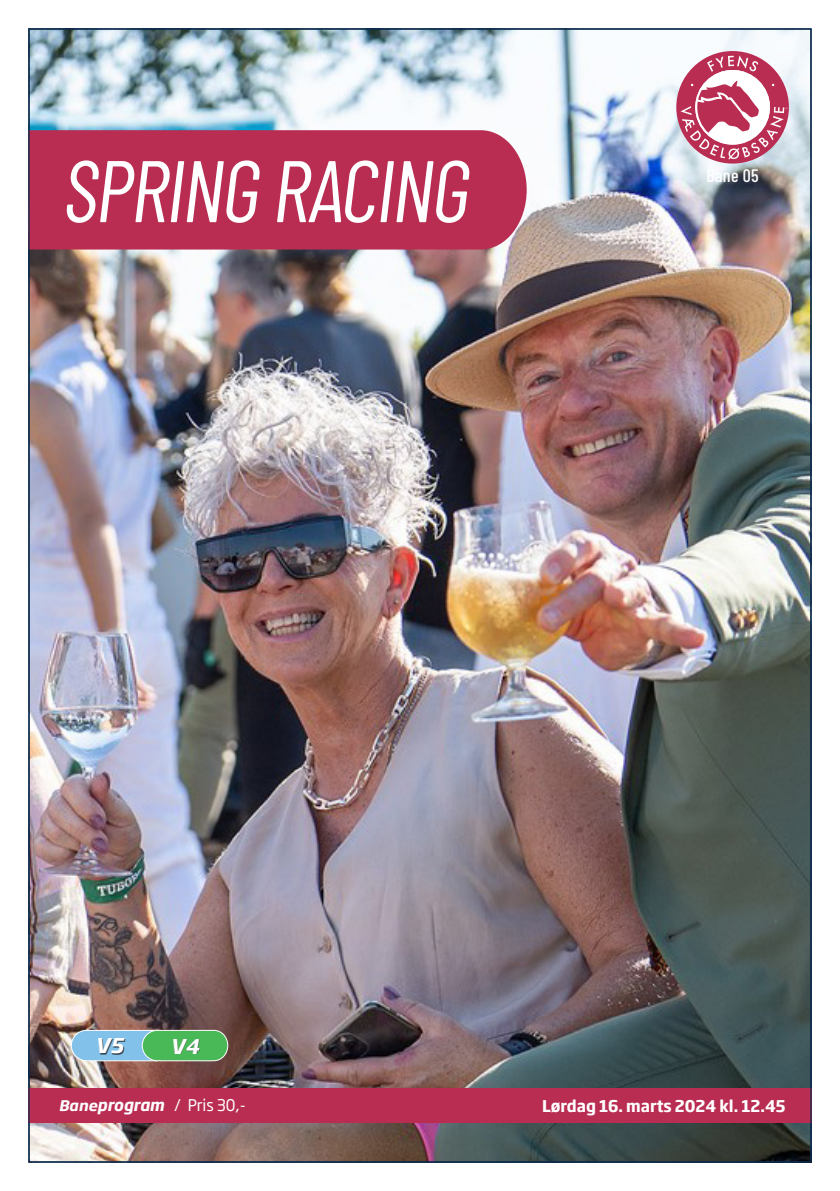
<style>
.page{position:relative;width:840px;height:1191px;background:#fff}
.page>*{position:absolute;margin:0;border:0;box-sizing:border-box;transform-origin:0 0}
.Rubrik{font:italic 87.2px "Barlow Condensed";letter-spacing:-.025em;color:#fff}
.t1{font:italic 700 20.2px "Soho Gothic Pro";color:#fff}
.t2{font:500 18px "Barlow Condensed";letter-spacing:.02em;color:#fff}
.t3{font:700 16px "Soho Gothic Pro";color:#fff;scale:.95 1}
.t4{font:16px "Soho Gothic Pro";color:#fff;scale:.95 1}
.s1{font-weight:700;font-style:italic;font-size:14.4px}
.s2{font-weight:700;font-style:italic}
</style>
<div class="page">
<img style="left:30px;top:30px;width:779px;height:1130px">
<svg style="left:70px;top:1029px;width:158px;height:32px"></svg>
<div style="left:174px;top:1039px;width:26px;height:15px;background:#231f20;opacity:.75"></div>
<div style="left:28px;top:1089px;width:783px;height:34px;background:#b92d52"></div>
<div style="left:30px;top:130px;width:496px;height:119px;background:#b92d52"></div>
<svg style="left:676px;top:51px;width:112px;height:113px"></svg>
<p class="Rubrik" style="left:63px;top:128px;width:408px">SPRING RACING</p>
<p class="t2" style="left:706px;top:162px;width:54px">Bane 05</p>
<p class="t1" style="left:95px;top:1030px;width:30px">V5</p>
<p class="t1" style="left:170px;top:1030px;width:31px">V4</p>
<p class="t4" style="left:59px;top:1093px;width:198px"><span class="s1">Bane</span><span class="s2">program</span> / Pris 30,-</p>
<p class="t3" style="left:542px;top:1093px;width:257px">Lørdag 16. marts 2024 kl. 12.45</p>
</div>
